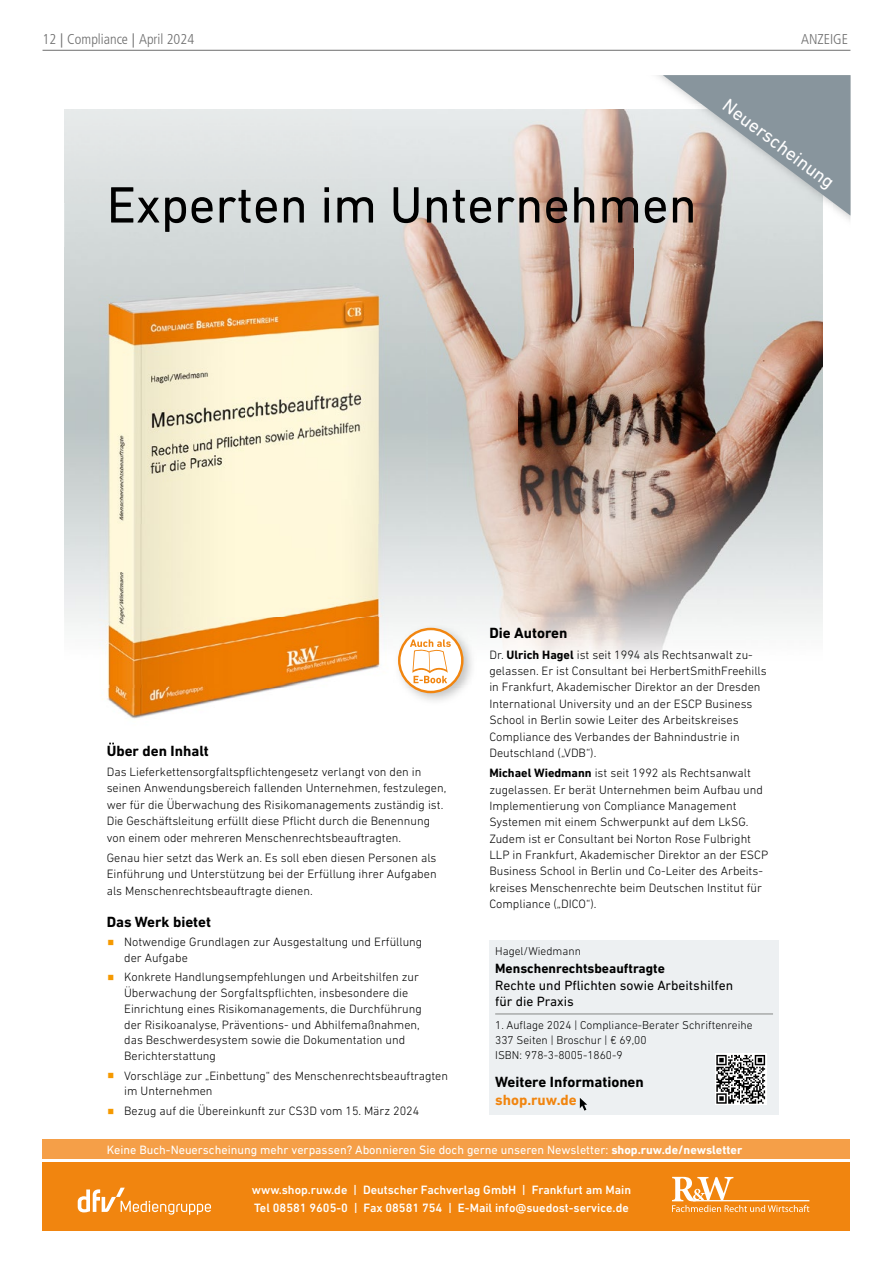
<style>
.page{position:relative;width:893px;height:1263px;background:#fff}
.page>*{position:absolute;margin:0;border:0;box-sizing:border-box;transform-origin:0 0}
.t1{font:51.9px "DIN Next LT Pro";color:#000}
.t2{font:19.05px "DIN Next LT Pro";color:#fff}
.t3{font:700 15px "DIN Next LT Pro";color:#000}
.t4{font:700 15px "DIN Next LT Pro";color:#f1850f}
.t5{font:300 condensed 14.25px "Frutiger LT Pro";color:#6e6e6e}
.t6{font:13.65px/16.4px "DIN Next LT Pro";color:#000}
.t7{font:700 13.65px "DIN Next LT Pro";color:#000}
.t8{font:300 12.3px/16.4px "DIN Next LT Pro";color:#000}
.t9{font:500 12.3px/17.7px "DIN Next LT Pro";color:#fff}
.t10{font:12.3px "DIN Next LT Pro";color:#fff}
.t11{font:300 11.55px/15px "DIN Next LT Pro";color:#000}
.s1{font-stretch:normal}
.s2{color:#f59900}
.s3{font-weight:700}
</style>
<div class="page">
<hr style="left:43px;top:50px;width:807px;height:1px;background:#6e6e6e">
<div style="left:43px;top:1162px;width:807px;height:69px;background:#f1850f"></div>
<img style="left:64px;top:109px;width:577px;height:94px">
<svg style="left:672px;top:1177px;width:137px;height:35px"></svg>
<hr style="left:693px;top:1200px;width:116px;height:1px;background:#fff">
<svg style="left:78px;top:1187px;width:133px;height:28px"></svg>
<img style="left:518px;top:616px;width:305px;height:42px">
<img style="left:64px;top:203px;width:759px;height:413px">
<img style="left:64px;top:248px;width:25px;height:368px">
<img style="left:102px;top:687px;width:185px;height:56px">
<img style="left:108px;top:685px;width:188px;height:2px">
<img style="left:64px;top:616px;width:363px;height:69px">
<img style="left:641px;top:203px;width:182px;height:36px">
<div style="left:43px;top:1140px;width:807px;height:19px;background:#f59f48"></div>
<img style="left:393px;top:623px;width:83px;height:78px">
<svg style="left:399px;top:629px;width:63px;height:63px"></svg>
<div style="left:398px;top:628px;width:65px;height:65px;border:2px solid #f1850f;border-radius:50%"></div>
<svg style="left:410px;top:639px;width:41px;height:44px"></svg>
<div style="left:489px;top:940px;width:290px;height:175px;background:#edf0f2"></div>
<hr style="left:495px;top:1014px;width:278px;height:1px;background:#868786">
<svg style="left:580px;top:1098px;width:7px;height:12px"></svg>
<svg style="left:715px;top:1053px;width:51px;height:52px"></svg>
<svg style="left:716px;top:1055px;width:49px;height:49px;background:#7e7e7e"></svg>
<svg style="left:663px;top:75px;width:188px;height:141px;background:#aeb3b5"></svg>
<p class="t5" style="left:43px;top:30px;width:153px">12 <span class="s1">|</span> Compliance <span class="s1">|</span> April 2024</p>
<p class="t5" style="left:801px;top:30px;width:48px">ANZEIGE</p>
<h1 class="t1" style="left:107px;top:175px;width:592px">Experten im Unternehmen</h1>
<h2 class="t2" style="left:732px;top:94px;width:136px;rotate:37deg">Neuerscheinung</h2>
<p class="t3" style="left:107px;top:742px;width:104px">Über den Inhalt</p>
<p class="t8" style="left:107px;top:764px;width:341px">Das Lieferkettensorgfaltspflichtengesetz verlangt von den in seinen Anwendungsbereich fallenden Unternehmen, festzulegen, wer für die Überwachung des Risikomanagements zuständig ist.<br>Die Geschäftsleitung erfüllt diese Pflicht durch die Benennung von einem oder mehreren Menschenrechtsbeauftragten.</p>
<p class="t8" style="left:107px;top:849px;width:331px;text-align:justify">Genau hier setzt das Werk an. Es soll eben diesen Personen als Einführung und Unterstützung bei der Erfüllung ihrer Aufgaben als Menschenrechtsbeauftragte dienen.</p>
<p class="t3" style="left:107px;top:913px;width:106px">Das Werk bietet</p>
<p class="t8" style="left:124px;top:934px;width:300px;line-height:15.8px;text-indent:-17px"><span class="s2">▪</span> Notwendige Grundlagen zur Ausgestaltung und Erfüllung der Aufgabe</p>
<p class="t8" style="left:124px;top:969px;width:299px;line-height:15.8px;text-indent:-17px"><span class="s2">▪</span> Konkrete Handlungsempfehlungen und Arbeitshilfen zur Überwachung der Sorgfaltspflichten, insbesondere die Einrichtung eines Risikomanagements, die Durchführung der Risikoanalyse, Präventions- und Abhilfemaßnahmen, das Beschwerdesystem sowie die Dokumentation und Berichterstattung</p>
<p class="t8" style="left:124px;top:1067px;width:325px;line-height:15.8px;text-indent:-17px"><span class="s2">▪</span> Vorschläge zur „Einbettung“ des Menschenrechts beauftragten im Unternehmen</p>
<p class="t8" style="left:107px;top:1102px;width:314px"><span class="s2">▪</span> Bezug auf die Übereinkunft zur CS3D vom 15. März 2024</p>
<p class="t3" style="left:489px;top:624px;width:80px">Die Autoren</p>
<p class="t8" style="left:489px;top:646px;width:279px">Dr. <span class="s3">Ulrich Hagel</span> ist seit 1994 als Rechtsanwalt zu - gelassen. Er ist Consultant bei HerbertSmithFreehills in Frankfurt, Akademischer Direktor an der Dresden International University und an der ESCP Business School in Berlin sowie Leiter des Arbeitskreises Compliance des Verbandes der Bahnindustrie in Deutschland („VDB“).</p>
<p class="t8" style="left:489px;top:765px;width:280px"><span class="s3">Michael Wiedmann</span> ist seit 1992 als Rechtsanwalt zugelassen. Er berät Unternehmen beim Aufbau und Implementierung von Compliance Management Systemen mit einem Schwerpunkt auf dem LkSG.<br>Zudem ist er Consultant bei Norton Rose Fulbright LLP in Frankfurt, Akademischer Direktor an der ESCP Business School in Berlin und Co-Leiter des Arbeits&shy;kreises Menschenrechte beim Deutschen Institut für Compliance („DICO“).</p>
<p class="t11" style="left:495px;top:943px;width:87px">Hagel/Wiedmann</p>
<p class="t7" style="left:495px;top:960px;width:171px">Menschenrechtsbeauftragte</p>
<p class="t6" style="left:495px;top:977px;width:240px">Rechte und Pflichten sowie Arbeitshilfen für die Praxis</p>
<p class="t11" style="left:495px;top:1017px;width:259px">1. Auflage 2024 | Compliance-Berater Schriftenreihe<br>337 Seiten | Broschur | € 69,00<br>ISBN: 978-3-8005-1860-9</p>
<p class="t3" style="left:495px;top:1073px;width:150px">Weitere Informationen</p>
<p class="t4" style="left:495px;top:1091px;width:83px">shop.ruw.de</p>
<p class="t10" style="left:107px;top:1142px;width:637px">Keine Buch-Neuerscheinung mehr verpassen? Abonnieren Sie doch gerne unseren Newsletter: <span class="s3">shop.ruw.de/newsletter</span></p>
<p class="t9" style="left:252px;top:1181px;width:381px">www.shop.ruw.de | Deutscher Fachverlag GmbH | Frankfurt am Main<br>Tel 08581 9605-0 | Fax 08581 754 | E-Mail info@suedost-service.de</p>
</div>
